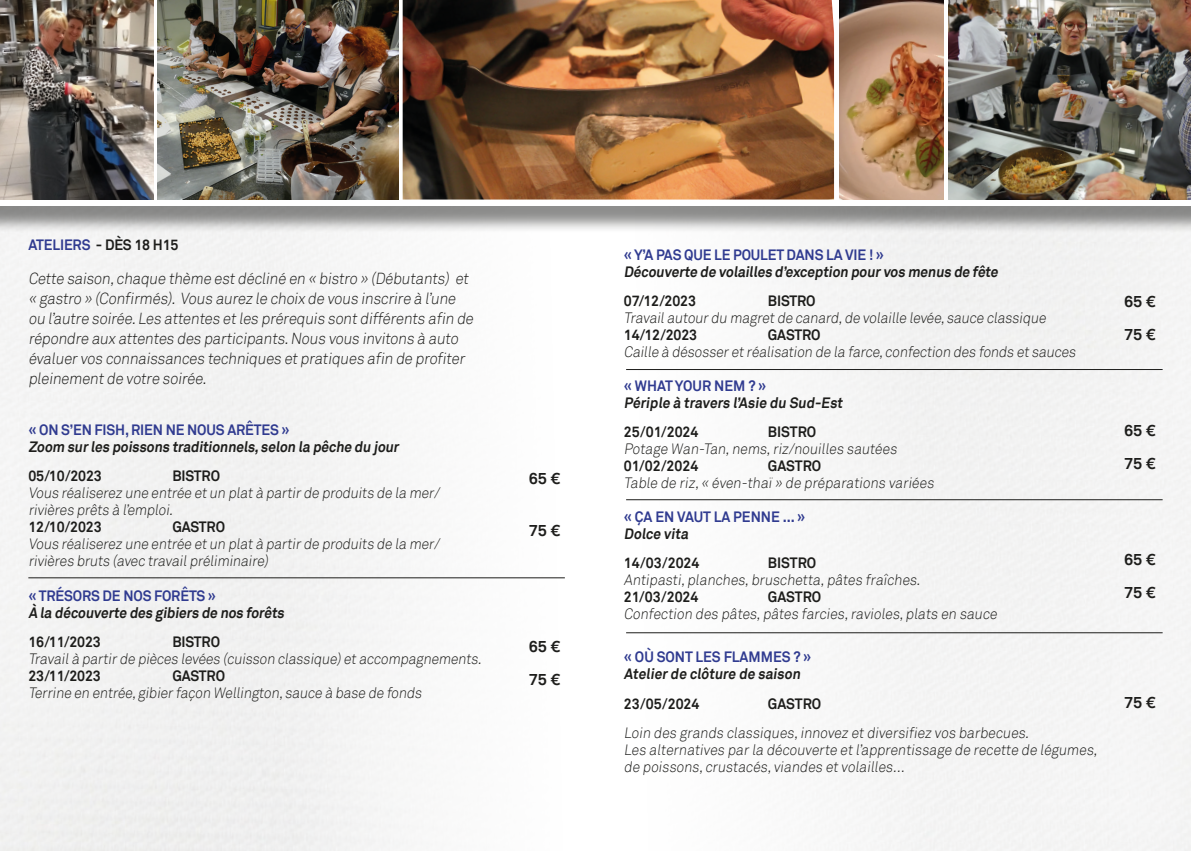
<style>
.page{position:relative;width:1191px;height:851px;background:#fff}
.page>*{position:absolute;margin:0;border:0;box-sizing:border-box;transform-origin:0 0}
.t1{font:300 16px/20px "Akkurat";color:#1d1d1b;scale:.93 1}
.t2{font:700 16px/33.2px "Akkurat";color:#1d1d1b}
.t3{font:300 15px/17px "Akkurat";color:#1d1d1b;scale:.93 1}
.t4{font:700 15px/29px "Akkurat";letter-spacing:-.01em;color:#1d1d1b;scale:.93 1}
.t5{font:700 15px "Akkurat";letter-spacing:-.01em;color:#303b90;scale:.93 1}
.s1{color:#303b90}
</style>
<div class="page">
<div style="left:0;top:0;width:1191px;height:233px;background:#1d1d1b;opacity:.5"></div>
<div style="left:0;top:0;width:1191px;height:205px;background:#fff"></div>
<img style="left:403px;top:0;width:431px;height:199px">
<img style="left:948px;top:0;width:243px;height:199px">
<img style="left:157px;top:0;width:241px;height:199px">
<img style="left:839px;top:0;width:104px;height:199px">
<img style="left:0;top:0;width:154px;height:199px">
<hr style="left:28px;top:577px;width:537px;height:1px;background:#1d1d1b">
<hr style="left:626px;top:369px;width:536px;height:1px;background:#1d1d1b">
<hr style="left:626px;top:499px;width:536px;height:1px;background:#1d1d1b">
<hr style="left:626px;top:632px;width:536px;height:1px;background:#1d1d1b">
<p class="t4" style="left:28px;top:230px;width:163px"><span class="s1">ATELIERS</span> - DÈS 18 H15</p>
<p class="t1" style="left:28px;top:269px;width:483px">Cette saison,chaque thème estdécliné en « bistro » (Débutants) et « gastro » (Confirmés). Vous aurez le choix de vous inscrire à l’une ou l’autre soirée.Les attentes etles prérequis sontdifférents afin de répondre aux attentes des participants.Nous vous invitons à auto évaluer vos connaissances techniques etpratiques afin de profiter pleinementde votre soirée.</p>
<p class="t5" style="left:28px;top:420px;width:282px">« ON S’EN FISH, RIEN NE NOUS ARÊTES »</p>
<p class="t4" style="left:28px;top:432px;width:403px">Zoom sur les poissons traditionnels,selon la pêche du jour<br>05/10/2023</p>
<p class="t4" style="left:172px;top:461px;width:53px">BISTRO</p>
<p class="t3" style="left:28px;top:485px;width:446px">Vous réaliserez une entrée etun platà partir de produits de la mer/ rivières prêts à l’emploi.</p>
<p class="t4" style="left:28px;top:512px;width:80px">12/10/2023</p>
<p class="t4" style="left:172px;top:512px;width:58px">GASTRO</p>
<p class="t3" style="left:28px;top:536px;width:446px">Vous réaliserez une entrée etun platà partir de produits de la mer/ rivières bruts (avec travailpréliminaire)</p>
<p class="t5" style="left:28px;top:585px;width:203px">« TRÉSORS DE NOS FORÊTS »</p>
<p class="t4" style="left:28px;top:597px;width:279px">À la découverte des gibiers de nos forêts<br>16/11/2023</p>
<p class="t4" style="left:172px;top:626px;width:53px">BISTRO</p>
<p class="t3" style="left:28px;top:650px;width:491px">Travailà partir de pièces levées (cuisson classique)etaccompagnements.</p>
<p class="t4" style="left:28px;top:660px;width:79px">23/11/2023</p>
<p class="t4" style="left:172px;top:660px;width:58px">GASTRO</p>
<p class="t3" style="left:28px;top:684px;width:427px">Terrine en entrée,gibier façon Wellington,sauce à base de fonds</p>
<p class="t2" style="left:529px;top:461px;width:33px">65 €</p>
<p class="t2" style="left:529px;top:514px;width:33px">75 €</p>
<p class="t2" style="left:529px;top:629px;width:33px">65 €<br>75 €</p>
<p class="t5" style="left:624px;top:245px;width:281px">« Y’A PAS QUE LE POULET DANS LA VIE ! »</p>
<p class="t4" style="left:624px;top:257px;width:407px">Découverte de volailles d’exception pour vos menus de fête<br>07/12/2023</p>
<p class="t4" style="left:768px;top:286px;width:53px">BISTRO</p>
<p class="t3" style="left:624px;top:310px;width:458px">Travailautour du magretde canard,de volaille levée,sauce classique</p>
<p class="t4" style="left:624px;top:320px;width:80px">14/12/2023</p>
<p class="t4" style="left:768px;top:320px;width:58px">GASTRO</p>
<p class="t3" style="left:624px;top:344px;width:490px">Caille à désosser etréalisation de la farce,confection des fonds etsauces</p>
<p class="t5" style="left:624px;top:376px;width:155px">« WHAT YOUR NEM ? »</p>
<p class="t4" style="left:624px;top:388px;width:239px">Périple à travers l’Asie du Sud-Est<br>25/01/2024</p>
<p class="t4" style="left:768px;top:417px;width:53px">BISTRO</p>
<p class="t3" style="left:624px;top:441px;width:298px">Potage Wan-Tan,nems,riz/nouilles sautées</p>
<p class="t4" style="left:624px;top:451px;width:82px">01/02/2024</p>
<p class="t4" style="left:768px;top:451px;width:59px">GASTRO</p>
<p class="t3" style="left:624px;top:475px;width:337px">Table de riz,« éven-thaï» de préparations variées</p>
<p class="t5" style="left:624px;top:507px;width:197px">« ÇA EN VAUT LA PENNE ... »</p>
<p class="t4" style="left:624px;top:519px;width:83px">Dolce vita<br>14/03/2024</p>
<p class="t4" style="left:768px;top:548px;width:53px">BISTRO</p>
<p class="t3" style="left:624px;top:572px;width:323px">Antipasti,planches,bruschetta,pâtes fraîches.</p>
<p class="t4" style="left:624px;top:582px;width:82px">21/03/2024</p>
<p class="t4" style="left:768px;top:582px;width:59px">GASTRO</p>
<p class="t3" style="left:624px;top:606px;width:405px">Confection des pâtes,pâtes farcies,ravioles,plats en sauce</p>
<p class="t5" style="left:624px;top:647px;width:203px">« OÙ SONT LES FLAMMES ? »</p>
<p class="t4" style="left:624px;top:659px;width:194px">Atelier de clôture de saison<br>23/05/2024</p>
<p class="t4" style="left:768px;top:688px;width:59px">GASTRO</p>
<p class="t3" style="left:624px;top:724px;width:513px">Loin des grands classiques,innovez et diversifiez vos barbecues.<br>Les alternatives par la découverte et l’apprentissage de recette de légumes, de poissons,crustacés,viandes et volailles…</p>
<p class="t2" style="left:1124px;top:284px;width:33px">65 €<br>75 €</p>
<p class="t2" style="left:1124px;top:413px;width:33px">65 €<br>75 €</p>
<p class="t2" style="left:1124px;top:543px;width:33px">65 €<br>75 €</p>
<p class="t2" style="left:1124px;top:686px;width:33px">75 €</p>
</div>
